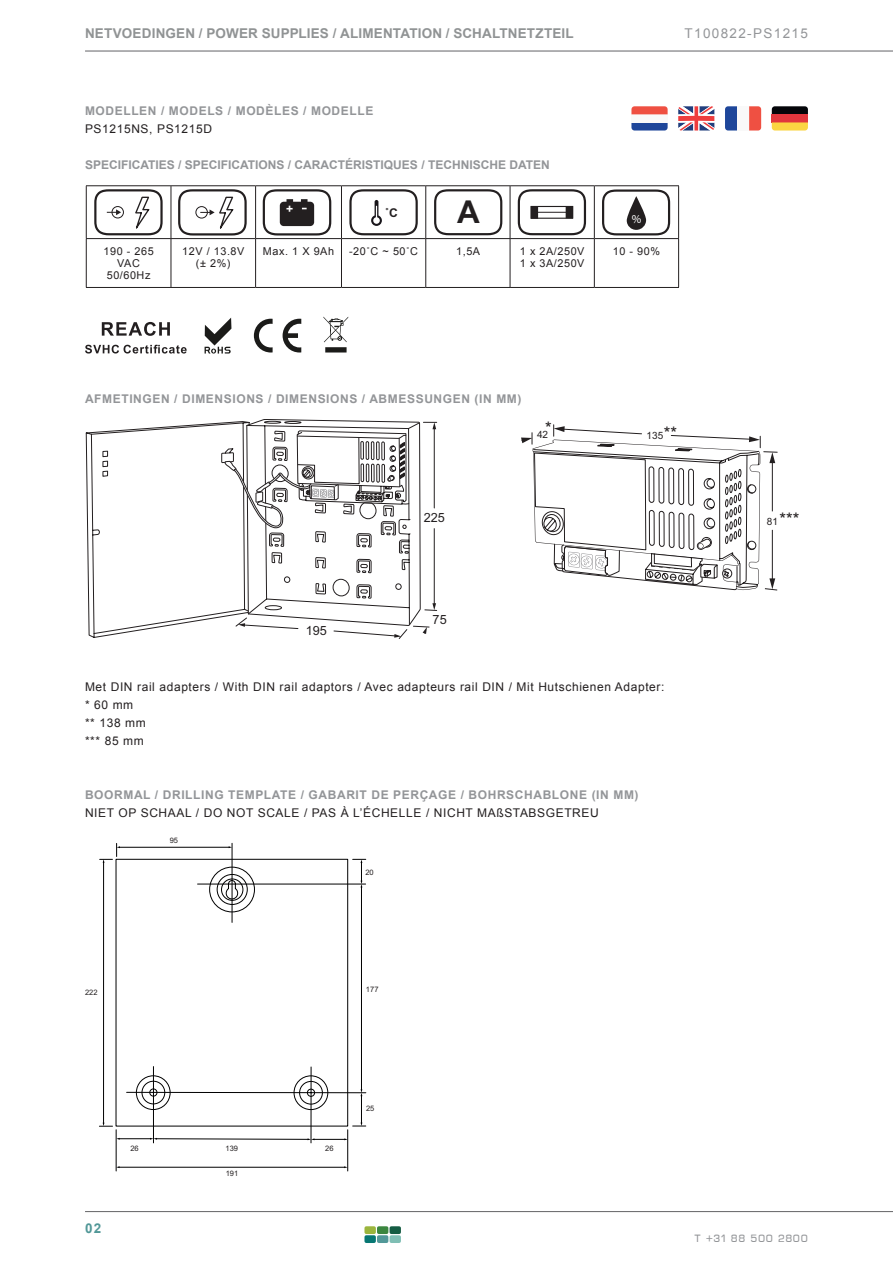
<style>
.page{position:relative;width:893px;height:1263px;background:#fff}
.page>*{position:absolute;margin:0;border:0;box-sizing:border-box;transform-origin:0 0}
.t1{font:700 31.5px "Arial";color:#231f20}
.t2{font:17.1px "Arial";color:#231f20}
.t3{font:700 13.5px "Arial";letter-spacing:.015em;color:#909394}
.t4{font:13.5px "Arial";letter-spacing:.1em;color:#939598}
.t5{font:700 13.5px "Arial";color:#529898}
.t6{font:12.75px "Eurostile DCD";letter-spacing:.05em;color:#939598}
.t7{font:12.75px "Arial";color:#231f20}
.t8{font:700 12.15px "Arial";color:#231f20}
.t9{font:700 12.15px "Arial";color:#fff}
.t10{font:12.15px "Myriad Pro";color:#fff}
.t11{font:12px/18px "Arial";letter-spacing:.05em;color:#231f20}
.t12{font:700 12px "Arial";letter-spacing:.05em;color:#939598}
.t13{font:700 12px "Arial";color:#939598}
.t14{font:10.8px/12px "Arial";letter-spacing:.05em;color:#231f20;text-align:center}
.t15{font:10.05px "Arial";color:#231f20}
.t16{font:7.5px "Arial";color:#231f20}
</style>
<div class="page">
<hr style="left:85px;top:1211px;width:808px;height:1px;background:#636366">
<svg style="left:364px;top:1226px;width:37px;height:17px"></svg>
<hr style="left:85px;top:51px;width:808px;height:1px;background:#636366">
<svg style="left:631px;top:123px;width:37px;height:8px"></svg>
<div style="left:631px;top:114px;width:37px;height:8px;background:#f9f9f9"></div>
<svg style="left:631px;top:106px;width:37px;height:8px"></svg>
<svg style="left:678px;top:106px;width:36px;height:25px"></svg>
<svg style="left:725px;top:106px;width:12px;height:25px"></svg>
<div style="left:737px;top:106px;width:12px;height:25px;background:#f9f9f9"></div>
<svg style="left:749px;top:106px;width:12px;height:25px"></svg>
<svg style="left:772px;top:106px;width:36px;height:8px"></svg>
<div style="left:772px;top:114px;width:36px;height:8px;background:#e1363d"></div>
<svg style="left:772px;top:122px;width:36px;height:9px"></svg>
<svg style="left:178px;top:189px;width:69px;height:46px"></svg>
<div style="left:195px;top:206px;width:13px;height:13px;border:1px solid #231f20;border-radius:50%"></div>
<svg style="left:263px;top:189px;width:68px;height:46px"></svg>
<hr style="left:86px;top:185px;width:85px;height:1px;background:#231f20">
<hr style="left:171px;top:185px;width:85px;height:1px;background:#231f20">
<hr style="left:256px;top:185px;width:85px;height:1px;background:#231f20">
<hr style="left:341px;top:185px;width:85px;height:1px;background:#231f20">
<hr style="left:426px;top:185px;width:84px;height:1px;background:#231f20">
<hr style="left:510px;top:185px;width:84px;height:1px;background:#231f20">
<hr style="left:594px;top:185px;width:85px;height:1px;background:#231f20">
<hr style="left:86px;top:238px;width:85px;height:1px;background:#231f20">
<hr style="left:171px;top:238px;width:85px;height:1px;background:#231f20">
<hr style="left:256px;top:238px;width:85px;height:1px;background:#231f20">
<hr style="left:341px;top:238px;width:85px;height:1px;background:#231f20">
<hr style="left:426px;top:238px;width:84px;height:1px;background:#231f20">
<hr style="left:510px;top:238px;width:84px;height:1px;background:#231f20">
<hr style="left:594px;top:238px;width:85px;height:1px;background:#231f20">
<hr style="left:86px;top:287px;width:85px;height:1px;background:#231f20">
<hr style="left:171px;top:287px;width:85px;height:1px;background:#231f20">
<hr style="left:256px;top:287px;width:85px;height:1px;background:#231f20">
<hr style="left:341px;top:287px;width:85px;height:1px;background:#231f20">
<hr style="left:426px;top:287px;width:84px;height:1px;background:#231f20">
<hr style="left:510px;top:287px;width:84px;height:1px;background:#231f20">
<hr style="left:594px;top:287px;width:85px;height:1px;background:#231f20">
<hr style="left:171px;top:186px;width:1px;height:52px;background:#231f20">
<hr style="left:255px;top:239px;width:1px;height:48px;background:#231f20">
<hr style="left:255px;top:186px;width:1px;height:52px;background:#231f20">
<hr style="left:86px;top:186px;width:1px;height:52px;background:#231f20">
<hr style="left:86px;top:239px;width:1px;height:48px;background:#231f20">
<hr style="left:171px;top:239px;width:1px;height:48px;background:#231f20">
<hr style="left:341px;top:186px;width:1px;height:52px;background:#231f20">
<hr style="left:425px;top:186px;width:1px;height:52px;background:#231f20">
<hr style="left:510px;top:186px;width:1px;height:52px;background:#231f20">
<hr style="left:594px;top:186px;width:1px;height:52px;background:#231f20">
<hr style="left:678px;top:186px;width:1px;height:52px;background:#231f20">
<hr style="left:341px;top:239px;width:1px;height:48px;background:#231f20">
<hr style="left:425px;top:239px;width:1px;height:48px;background:#231f20">
<hr style="left:510px;top:239px;width:1px;height:48px;background:#231f20">
<hr style="left:594px;top:239px;width:1px;height:48px;background:#231f20">
<hr style="left:678px;top:239px;width:1px;height:48px;background:#231f20">
<svg style="left:94px;top:189px;width:69px;height:46px"></svg>
<div style="left:111px;top:206px;width:13px;height:12px;border:1px solid #231f20;border-radius:50%"></div>
<svg style="left:349px;top:189px;width:69px;height:46px"></svg>
<svg style="left:434px;top:189px;width:68px;height:46px"></svg>
<svg style="left:518px;top:189px;width:68px;height:46px"></svg>
<svg style="left:538px;top:206px;width:35px;height:13px"></svg>
<div style="left:531px;top:206px;width:7px;height:13px;background:#231f20"></div>
<div style="left:566px;top:206px;width:7px;height:12px;background:#231f20"></div>
<hr style="left:536px;top:212px;width:35px;height:1px;background:#231f20">
<svg style="left:602px;top:189px;width:68px;height:46px"></svg>
<svg style="left:323px;top:317px;width:25px;height:35px"></svg>
<svg style="left:205px;top:318px;width:26px;height:36px"></svg>
<svg style="left:254px;top:319px;width:19px;height:33px"></svg>
<svg style="left:283px;top:319px;width:18px;height:33px"></svg>
<svg style="left:102px;top:322px;width:68px;height:14px"></svg>
<svg style="left:85px;top:345px;width:102px;height:9px"></svg>
<svg style="left:115px;top:859px;width:233px;height:268px"></svg>
<hr style="left:127px;top:1092px;width:239px;height:1px;background:#000001">
<hr style="left:153px;top:1066px;width:1px;height:77px;background:#000001">
<hr style="left:198px;top:884px;width:168px;height:1px;background:#000001">
<hr style="left:311px;top:1067px;width:1px;height:76px;background:#000001">
<hr style="left:347px;top:1130px;width:1px;height:41px;background:#000001">
<hr style="left:116px;top:1130px;width:1px;height:41px;background:#000001">
<hr style="left:119px;top:1138px;width:32px;height:1px;background:#000001">
<hr style="left:314px;top:1139px;width:31px;height:1px;background:#000001">
<svg style="left:150px;top:1138px;width:164px;height:2px"></svg>
<hr style="left:232px;top:843px;width:1px;height:79px;background:#000001">
<hr style="left:119px;top:847px;width:110px;height:1px;background:#000001">
<hr style="left:119px;top:1167px;width:226px;height:1px;background:#000001">
<hr style="left:103px;top:862px;width:1px;height:261px;background:#000001">
<svg style="left:100px;top:843px;width:20px;height:20px"></svg>
<svg style="left:99px;top:1123px;width:14px;height:4px"></svg>
<hr style="left:361px;top:887px;width:1px;height:203px;background:#000001">
<svg style="left:353px;top:859px;width:13px;height:28px"></svg>
<svg style="left:353px;top:1089px;width:13px;height:38px"></svg>
<svg style="left:86px;top:419px;width:351px;height:220px"></svg>
<svg style="left:521px;top:424px;width:257px;height:167px"></svg>
<p class="t3" style="left:85px;top:25px;width:490px">NETVOEDINGEN / POWER SUPPLIES / ALIMENTATION / SCHALTNETZTEIL</p>
<p class="t4" style="left:684px;top:25px;width:125px">T100822-PS1215</p>
<p class="t12" style="left:85px;top:103px;width:290px">MODELLEN / MODELS / MODÈLES / MODELLE</p>
<p class="t11" style="left:85px;top:120px;width:128px">PS1215NS, PS1215D</p>
<p class="t13" style="left:85px;top:157px;width:466px">SPECIFICATIES / SPECIFICATIONS / CARACTÉRISTIQUES / TECHNISCHE DATEN</p>
<p class="t9" style="left:286px;top:201px;width:9px">+</p>
<p class="t8" style="left:385px;top:205px;width:14px">˚C</p>
<h1 class="t1" style="left:457px;top:191px;width:24px">A</h1>
<p class="t10" style="left:632px;top:212px;width:11px">%</p>
<p class="t14" style="left:104px;top:245px;width:52px">190 - 265<br>VAC<br>50/60Hz</p>
<p class="t14" style="left:182px;top:245px;width:64px">12V / 13.8V (± 2%)</p>
<p class="t14" style="left:263px;top:245px;width:73px">Max. 1 X 9Ah</p>
<p class="t14" style="left:349px;top:245px;width:71px">-20˚C ~ 50˚C</p>
<p class="t14" style="left:456px;top:245px;width:25px">1,5A</p>
<p class="t14" style="left:520px;top:245px;width:66px;text-align:left">1 x 2A/250V<br>1 x 3A/250V</p>
<p class="t14" style="left:613px;top:245px;width:49px">10 - 90%</p>
<p class="t12" style="left:85px;top:391px;width:438px">AFMETINGEN / DIMENSIONS / DIMENSIONS / ABMESSUNGEN (IN MM)</p>
<h2 class="t2" style="left:545px;top:417px;width:8px">*</h2>
<h2 class="t2" style="left:664px;top:421px;width:15px">**</h2>
<p class="t15" style="left:537px;top:427px;width:13px">42</p>
<p class="t15" style="left:646px;top:428px;width:18px">135</p>
<p class="t7" style="left:424px;top:510px;width:23px">225</p>
<p class="t7" style="left:306px;top:622px;width:23px">195</p>
<p class="t7" style="left:433px;top:611px;width:16px">75</p>
<p class="t11" style="left:85px;top:678px;width:581px">Met DIN rail adapters / With DIN rail adaptors / Avec adapteurs rail DIN / Mit Hutschienen Adapter: * 60 mm<br>** 138 mm<br>*** 85 mm</p>
<p class="t12" style="left:85px;top:787px;width:555px">BOORMAL / DRILLING TEMPLATE / GABARIT DE PERҪAGE / BOHRSCHABLONE (IN MM)</p>
<p class="t11" style="left:85px;top:804px;width:515px">NIET OP SCHAAL / DO NOT SCALE / PAS À L’ÉCHELLE / NICHT MAßSTABSGETREU</p>
<p class="t16" style="left:170px;top:835px;width:10px">95</p>
<p class="t16" style="left:365px;top:867px;width:10px">20</p>
<h2 class="t2" style="left:779px;top:508px;width:21px">***</h2>
<p class="t15" style="left:767px;top:514px;width:13px">81</p>
<p class="t16" style="left:85px;top:987px;width:14px">222</p>
<p class="t16" style="left:366px;top:984px;width:14px">177</p>
<p class="t5" style="left:85px;top:1219px;width:18px">02</p>
<p class="t16" style="left:130px;top:1143px;width:10px">26</p>
<p class="t16" style="left:226px;top:1143px;width:14px">139</p>
<p class="t16" style="left:325px;top:1143px;width:10px">26</p>
<p class="t16" style="left:226px;top:1169px;width:14px">191</p>
<p class="t16" style="left:366px;top:1104px;width:10px">25</p>
<p class="t6" style="left:695px;top:1231px;width:115px">t +31 88 500 2800</p>
</div>
